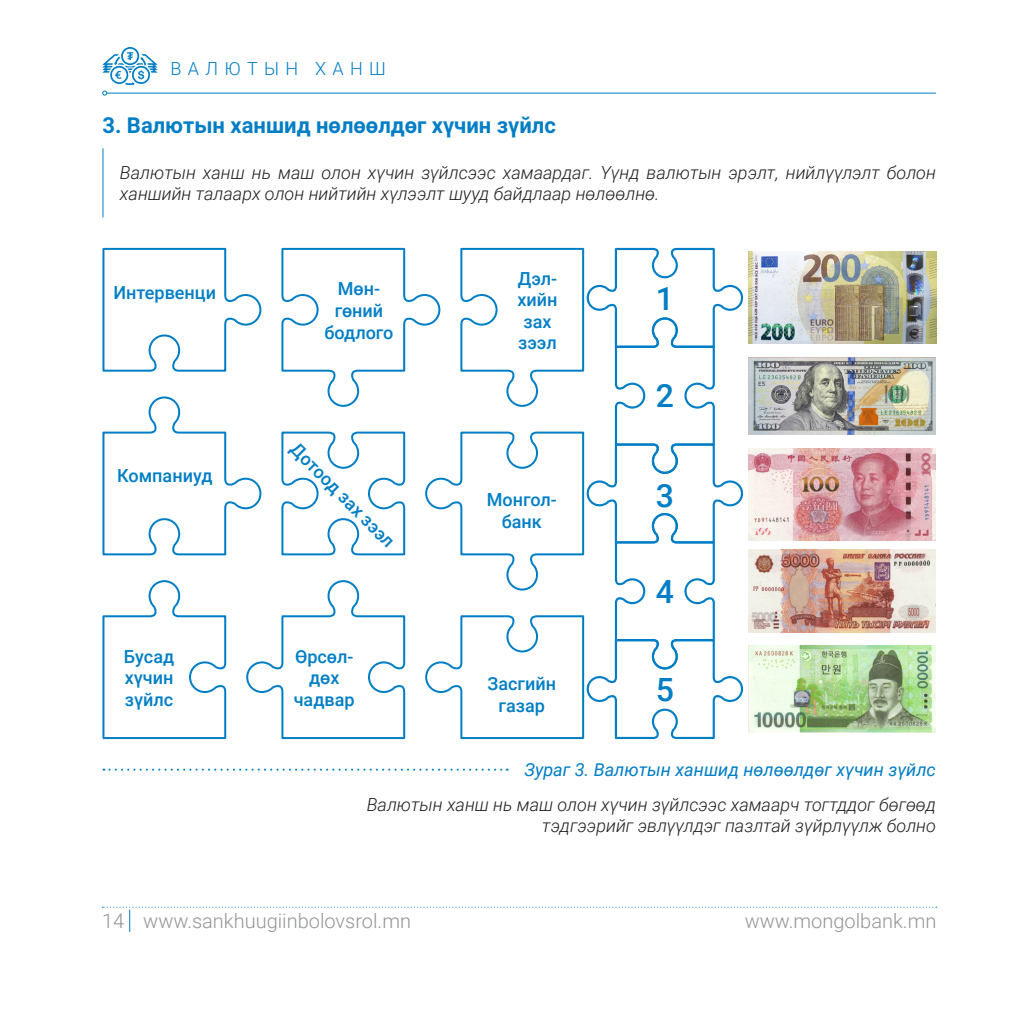
<style>
.page{position:relative;width:1021px;height:1021px;background:#fff}
.page>*{position:absolute;margin:0;border:0;box-sizing:border-box;transform-origin:0 0}
.t1{font:500 32px "Roboto";color:#007ec5}
.Subtitle{font:700 22px "Roboto";color:#007ec5}
.t2{font:300 20px "Roboto";color:#939598}
.t3{font:italic 300 18px/21.6px "Roboto";color:#231f20}
.t4{font:500 18px/21.6px "Roboto";color:#007ec5;text-align:center}
.t5{font:italic 18px "Roboto";color:#007ec5}
.t6{font:300 18px "Roboto";letter-spacing:.35em;color:#007ec5}
</style>
<div class="page">
<hr style="left:107px;top:93px;width:828px;height:1px;background:#007ec5">
<svg style="left:102px;top:906px;width:834px;height:25px"></svg>
<svg style="left:102px;top:47px;width:56px;height:49px"></svg>
<hr style="left:102px;top:148px;width:1px;height:69px;background:#007ec5">
<svg style="left:102px;top:247px;width:483px;height:493px"></svg>
<svg style="left:280px;top:430px;width:126px;height:126px"></svg>
<svg style="left:586px;top:247px;width:158px;height:493px"></svg>
<img style="left:748px;top:357px;width:187px;height:77px">
<img style="left:748px;top:449px;width:187px;height:91px">
<img style="left:748px;top:645px;width:187px;height:87px">
<img style="left:748px;top:252px;width:188px;height:92px">
<img style="left:748px;top:550px;width:187px;height:82px">
<svg style="left:103px;top:768px;width:404px;height:2px"></svg>
<p class="t6" style="left:171px;top:56px;width:217px">ВАЛЮТЫН ХАНШ</p>
<p class="Subtitle" style="left:102px;top:110px;width:455px">3. Валютын ханшид нөлөөлдөг хүчин зүйлс</p>
<p class="t3" style="left:120px;top:161px;width:817px">Валютын ханш нь маш олон хүчин зүйлсээс хамаардаг. Үүнд валютын эрэлт, нийлүүлэлт болон ханшийн талаарх олон нийтийн хүлээлт шууд байдлаар нөлөөлнө.</p>
<p class="t4" style="left:113px;top:281px;width:104px">Интервенци</p>
<p class="t4" style="left:117px;top:464px;width:97px">Компаниуд</p>
<p class="t4" style="left:124px;top:644px;width:52px;text-align:justify">Бусад хүчин зүйлс</p>
<p class="t4" style="left:324px;top:277px;width:71px">Мөн&shy;гөний бодлого</p>
<p class="t4" style="left:302px;top:438px;width:140px;rotate:45deg">Дотоод зах зээл</p>
<p class="t4" style="left:294px;top:644px;width:62px">Өрсөл&shy;дөх чадвар</p>
<p class="t4" style="left:517px;top:267px;width:42px">Дэл&shy;хийн зах зээл</p>
<p class="t4" style="left:486px;top:488px;width:72px">Монгол&shy;банк</p>
<p class="t4" style="left:487px;top:672px;width:70px">Засгийн газар</p>
<p class="t1" style="left:655px;top:276px;width:20px">1</p>
<p class="t1" style="left:655px;top:373px;width:20px">2</p>
<p class="t1" style="left:655px;top:473px;width:20px">3</p>
<p class="t1" style="left:655px;top:569px;width:20px">4</p>
<p class="t1" style="left:655px;top:667px;width:20px">5</p>
<p class="t5" style="left:524px;top:756px;width:412px">Зураг 3. Валютын ханшид нөлөөлдөг хүчин зүйлс</p>
<p class="t3" style="left:367px;top:793px;width:570px">Валютын ханш нь маш олон хүчин зүйлсээс хамаарч тогтддог бөгөөд</p>
<p class="t3" style="left:542px;top:814px;width:395px">тэдгээрийг эвлүүлдэг пазлтай зүйрлүүлж болно</p>
<p class="t2" style="left:102px;top:907px;width:310px">14 www.sankhuugiinbolovsrol.mn</p>
<p class="t2" style="left:744px;top:907px;width:193px">www.mongolbank.mn</p>
</div>
